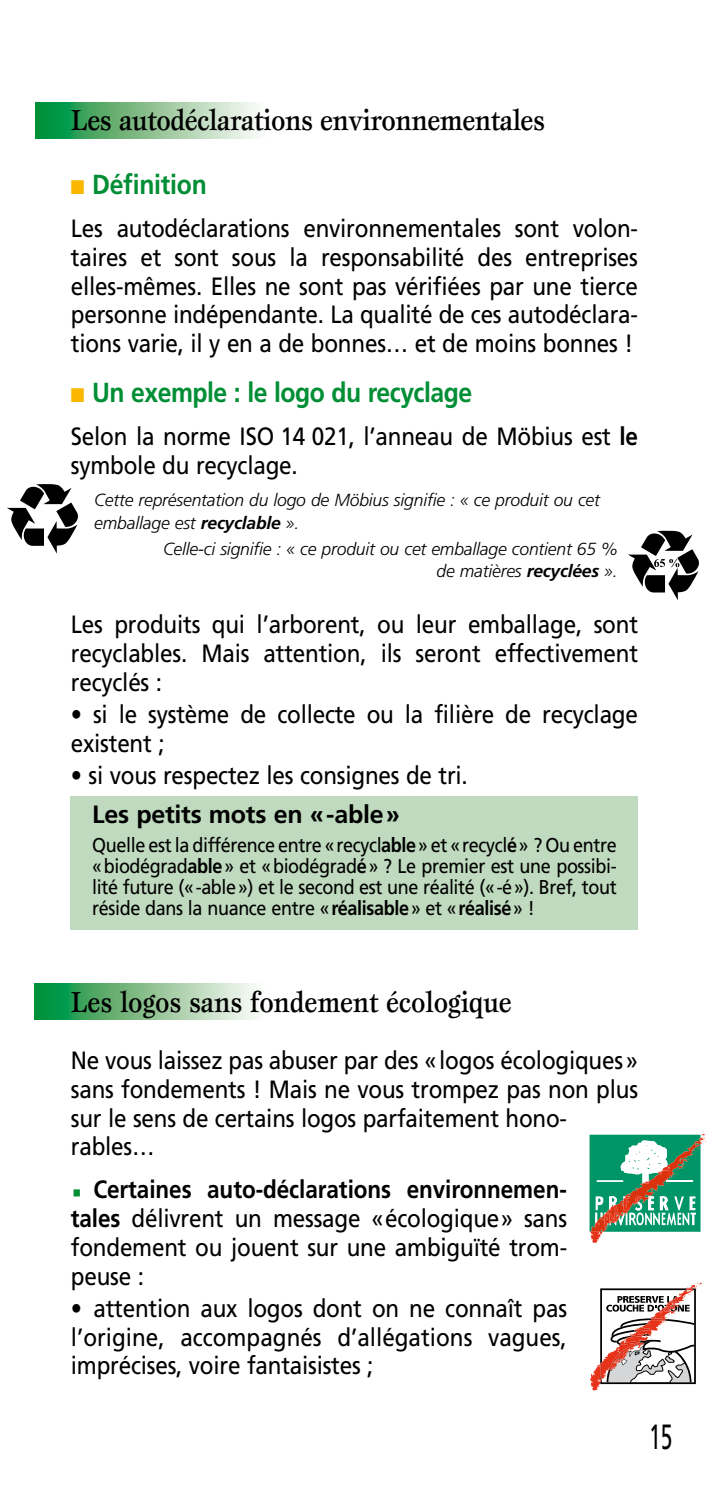
<style>
.page{position:relative;width:709px;height:1489px;background:#fff}
.page>*{position:absolute;margin:0;border:0;box-sizing:border-box;transform-origin:0 0}
.t1{font:35px "Frutiger";color:#000;scale:.6 1}
.t2{font:500 30px "Esprit";letter-spacing:-.02em;color:#000;scale:.9 1}
.t3{font:700 27.5px "Frutiger";letter-spacing:-.02em;color:#008e35;scale:.9 1}
.t4{font:25px/28.8px "Frutiger";letter-spacing:-.01em;color:#000;text-align:justify;scale:.9 1}
.t5{font:700 25px "Frutiger";letter-spacing:-.01em;color:#000}
.t6{font:20px/21.2px "Frutiger";letter-spacing:-.02em;color:#000;text-align:justify;scale:.9 1}
.t7{font:italic 300 17.5px/22.5px "Frutiger";letter-spacing:-.01em;color:#000;text-align:right}
.s1{color:#f9b700}
.s2{font-weight:700}
.s3{color:#008e35}
</style>
<div class="page">
<svg style="left:35px;top:103px;width:221px;height:35px;background:#7fc08f"></svg>
<svg style="left:34px;top:983px;width:221px;height:36px;background:#7fc090"></svg>
<div style="left:71px;top:796px;width:567px;height:133px;background:#bfdabe"></div>
<svg style="left:628px;top:530px;width:71px;height:70px"></svg>
<svg style="left:7px;top:484px;width:71px;height:69px"></svg>
<svg style="left:589px;top:1134px;width:117px;height:108px"></svg>
<svg style="left:590px;top:1282px;width:112px;height:108px"></svg>
<p class="t2" style="left:71px;top:102px;width:528px">Les autodéclarations environnementales</p>
<p class="t3" style="left:71px;top:168px;width:153px"><span class="s1">■</span> Définition</p>
<p class="t4" style="left:71px;top:214px;width:631px">Les autodéclarations environnementales sont volon&shy;taires et sont sous la responsabilité des entreprises elles-mêmes. Elles ne sont pas vérifiées par une tierce personne indépendante. La qualité de ces autodéclara&shy;tions varie, il y en a de bonnes… et de moins bonnes !</p>
<p class="t3" style="left:71px;top:376px;width:447px"><span class="s1">■</span> Un exemple : le logo du recyclage</p>
<p class="t4" style="left:71px;top:421px;width:631px">Selon la norme ISO 14 021, l’anneau de Möbius est <span class="s2">le </span>symbole du recyclage.</p>
<p class="t7" style="left:94px;top:488px;width:507px;text-align:left">Cette représentation du logo de Möbius signifie : « ce produit ou cet emballage est <span class="s2">recyclable</span> ».</p>
<p class="t7" style="left:163px;top:537px;width:456px">Celle-ci signifie : « ce produit ou cet emballage contient 65 % de matières <span class="s2">recyclées</span> ».</p>
<p class="t4" style="left:71px;top:610px;width:631px">Les produits qui l’arborent, ou leur emballage, sont recyclables. Mais attention, ils seront effectivement recyclés :</p>
<p class="t4" style="left:71px;top:699px;width:631px">• si le système de collecte ou la filière de recyclage existent ;</p>
<p class="t4" style="left:71px;top:760px;width:438px">• si vous respectez les consignes de tri.</p>
<p class="t5" style="left:92px;top:799px;width:309px">Les petits mots en «-able»</p>
<p class="t6" style="left:92px;top:833px;width:584px">Quelle est la différence entre «recycl<span class="s2">able</span>» et «recycl<span class="s2">é</span>» ? Ou entre «biodégrad<span class="s2">able</span>» et «biodégrad<span class="s2">é</span>» ? Le premier est une possibi&shy;lité future («-able») et le second est une réalité («-é»). Bref, tout réside dans la nuance entre «<span class="s2">réalisable</span>» et «<span class="s2">réalisé</span>» !</p>
<p class="t2" style="left:71px;top:983px;width:491px">Les logos sans fondement écologique</p>
<p class="t4" style="left:71px;top:1045px;width:631px;text-align:left">Ne vous laissez pas abuser par des «logos écologiques» sans fondements ! Mais ne vous trompez pas non plus sur le sens de certains logos parfaitement hono&shy;rables…</p>
<p class="t4" style="left:71px;top:1174px;width:553px"><span class="s3">◾</span> <span class="s2">Certaines auto-déclarations environnemen&shy;tales</span> délivrent un message «écologique» sans fondement ou jouent sur une ambiguïté trom&shy;peuse :</p>
<p class="t4" style="left:71px;top:1293px;width:553px">• attention aux logos dont on ne connaît pas l’origine, accompagnés d’allégations vagues, imprécises, voire fantaisistes ;</p>
<h1 class="t1" style="left:649px;top:1415px;width:40px">15</h1>
</div>
